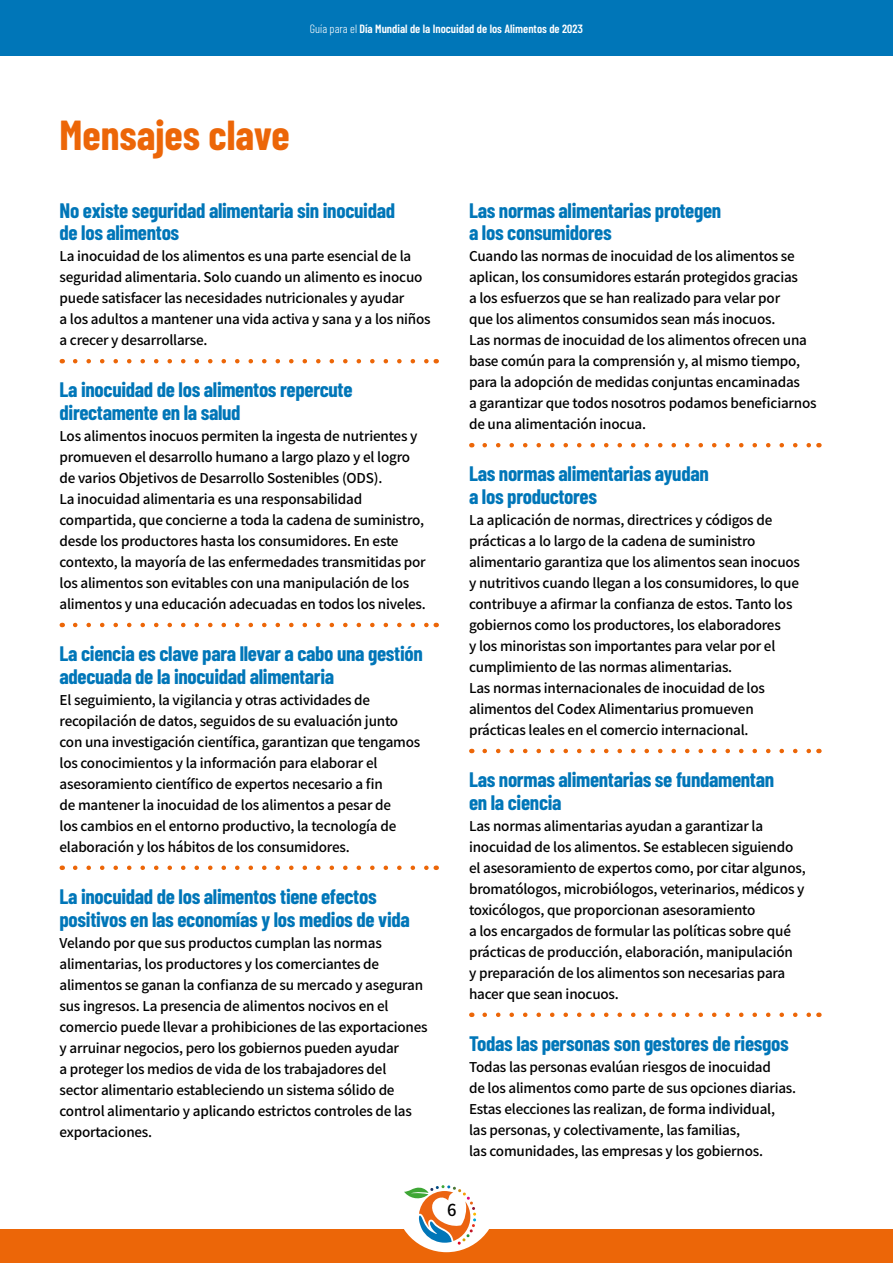
<style>
.page{position:relative;width:893px;height:1263px;background:#fff}
.page>*{position:absolute;margin:0;border:0;box-sizing:border-box;transform-origin:0 0}
.Title_orange{font:700 42px "Barlow Condensed";color:#ec6608}
._6-Title{font:700 21px/22.5px "Barlow Condensed";letter-spacing:-.015em;color:#0076b8}
.t1{font:500 16.5px "Noto Sans CJ Ksc";color:#000}
._6-Text{font:500 13.5px/21px "Noto Sans CJ Ksc";letter-spacing:-.015em;color:#000}
.t2{font:600 12px "Barlow Condensed";color:#fff}
.s1{font-weight:300}
</style>
<div class="page">
<div style="left:0;top:1229px;width:893px;height:34px;background:#ec6608"></div>
<div style="left:0;top:0;width:893px;height:55px;background:#0076b8"></div>
<div style="left:396px;top:1150px;width:101px;height:102px;background:#fff;border-radius:50%"></div>
<svg style="left:404px;top:1185px;width:72px;height:60px"></svg>
<svg style="left:75px;top:359px;width:354px;height:4px"></svg>
<svg style="left:75px;top:623px;width:354px;height:4px"></svg>
<svg style="left:75px;top:865px;width:354px;height:5px"></svg>
<svg style="left:485px;top:443px;width:326px;height:4px"></svg>
<svg style="left:485px;top:749px;width:326px;height:4px"></svg>
<svg style="left:485px;top:1012px;width:326px;height:5px"></svg>
<p class="t2" style="left:310px;top:21px;width:275px"><span class="s1">Guía para el</span> Día Mundial de la Inocuidad de los Alimentos de 2023</p>
<p class="Title_orange" style="left:60px;top:109px;width:232px">Mensajes clave</p>
<p class="_6-Title" style="left:60px;top:198px;width:337px">No existe seguridad alimentaria sin inocuidad de los alimentos</p>
<p class="_6-Text" style="left:60px;top:246px;width:373px">La inocuidad de los alimentos es una parte esencial de la seguridad alimentaria. Solo cuando un alimento es inocuo puede satisfacer las necesidades nutricionales y ayudar<br>a los adultos a mantener una vida activa y sana y a los niños a crecer y desarrollarse.</p>
<p class="_6-Title" style="left:60px;top:378px;width:294px">La inocuidad de los alimentos repercute directamente en la salud</p>
<p class="_6-Text" style="left:60px;top:426px;width:368px">Los alimentos inocuos permiten la ingesta de nutrientes y promueven el desarrollo humano a largo plazo y el logro de varios Objetivos de Desarrollo Sostenibles (ODS).<br>La inocuidad alimentaria es una responsabilidad compartida, que concierne a toda la cadena de suministro, desde los productores hasta los consumidores. En este contexto, la mayoría de las enfermedades transmitidas por los alimentos son evitables con una manipulación de los alimentos y una educación adecuadas en todos los niveles.</p>
<p class="_6-Title" style="left:60px;top:642px;width:365px">La ciencia es clave para llevar a cabo una gestión adecuada de la inocuidad alimentaria</p>
<p class="_6-Text" style="left:60px;top:690px;width:362px">El seguimiento, la vigilancia y otras actividades de recopilación de datos, seguidos de su evaluación junto con una investigación científica, garantizan que tengamos los conocimientos y la información para elaborar el asesoramiento científico de expertos necesario a fin<br>de mantener la inocuidad de los alimentos a pesar de<br>los cambios en el entorno productivo, la tecnología de elaboración y los hábitos de los consumidores.</p>
<p class="_6-Title" style="left:60px;top:885px;width:352px">La inocuidad de los alimentos tiene efectos positivos en las economías y los medios de vida</p>
<p class="_6-Text" style="left:60px;top:932px;width:370px">Velando por que sus productos cumplan las normas alimentarias, los productores y los comerciantes de alimentos se ganan la confianza de su mercado y aseguran sus ingresos. La presencia de alimentos nocivos en el comercio puede llevar a prohibiciones de las exportaciones y arruinar negocios, pero los gobiernos pueden ayudar<br>a proteger los medios de vida de los trabajadores del sector alimentario estableciendo un sistema sólido de control alimentario y aplicando estrictos controles de las exportaciones.</p>
<p class="_6-Title" style="left:469px;top:198px;width:254px">Las normas alimentarias protegen a los consumidores</p>
<p class="_6-Text" style="left:469px;top:246px;width:349px">Cuando las normas de inocuidad de los alimentos se aplican, los consumidores estarán protegidos gracias<br>a los esfuerzos que se han realizado para velar por<br>que los alimentos consumidos sean más inocuos.<br>Las normas de inocuidad de los alimentos ofrecen una base común para la comprensión y, al mismo tiempo, para la adopción de medidas conjuntas encaminadas<br>a garantizar que todos nosotros podamos beneficiarnos de una alimentación inocua.</p>
<p class="_6-Title" style="left:469px;top:462px;width:241px">Las normas alimentarias ayudan a los productores</p>
<p class="_6-Text" style="left:469px;top:510px;width:333px">La aplicación de normas, directrices y códigos de prácticas a lo largo de la cadena de suministro alimentario garantiza que los alimentos sean inocuos y nutritivos cuando llegan a los consumidores, lo que contribuye a afirmar la confianza de estos. Tanto los gobiernos como los productores, los elaboradores<br>y los minoristas son importantes para velar por el cumplimiento de las normas alimentarias.<br>Las normas internacionales de inocuidad de los alimentos del Codex Alimentarius promueven prácticas leales en el comercio internacional.</p>
<p class="_6-Title" style="left:469px;top:768px;width:307px">Las normas alimentarias se fundamentan en la ciencia</p>
<p class="_6-Text" style="left:469px;top:816px;width:338px">Las normas alimentarias ayudan a garantizar la inocuidad de los alimentos. Se establecen siguiendo el asesoramiento de expertos como, por citar algunos, bromatólogos, microbiólogos, veterinarios, médicos y toxicólogos, que proporcionan asesoramiento<br>a los encargados de formular las políticas sobre qué prácticas de producción, elaboración, manipulación<br>y preparación de los alimentos son necesarias para hacer que sean inocuos.</p>
<p class="_6-Title" style="left:469px;top:1032px;width:321px">Todas las personas son gestores de riesgos</p>
<p class="_6-Text" style="left:469px;top:1057px;width:329px">Todas las personas evalúan riesgos de inocuidad<br>de los alimentos como parte de sus opciones diarias.<br>Estas elecciones las realizan, de forma individual, las personas, y colectivamente, las familias,<br>las comunidades, las empresas y los gobiernos.</p>
<p class="t1" style="left:447px;top:1200px;width:11px">6</p>
</div>
